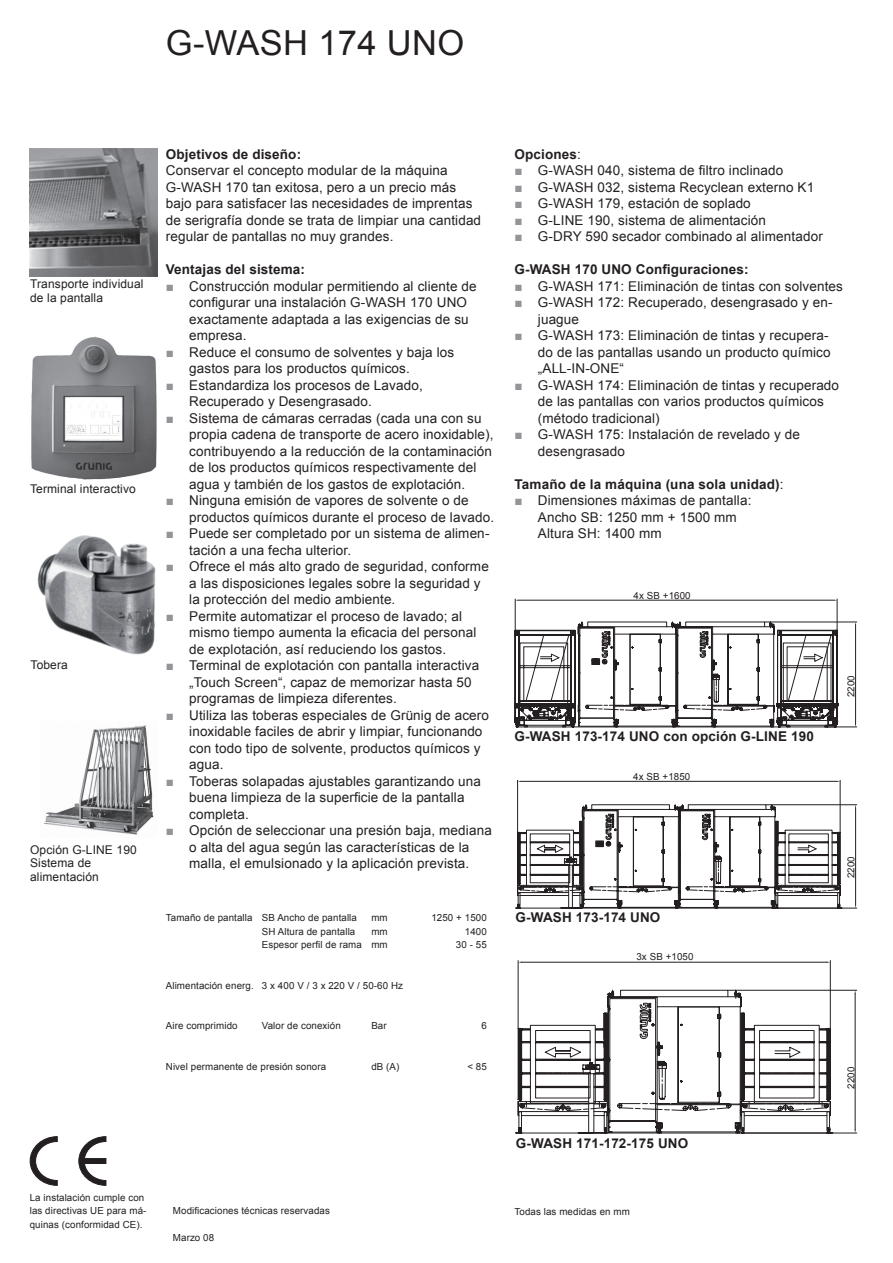
<style>
.page{position:relative;width:893px;height:1263px;background:#fff}
.page>*{position:absolute;margin:0;border:0;box-sizing:border-box;transform-origin:0 0}
.t1{font:34.5px "Arial";letter-spacing:.01em;color:#231f20}
.t2{font:13.5px/16.5px "Arial";letter-spacing:.01em;color:#231f20}
.t3{font:700 13.5px "Arial";letter-spacing:.01em;color:#231f20}
.t4{font:12px/13.5px "Arial";letter-spacing:.01em;color:#231f20}
.t5{font:9.75px/13.5px "Arial";letter-spacing:.01em;color:#231f20}
.s1{color:#939598}
.s2{font-weight:400}
</style>
<div class="page">
<svg style="left:29px;top:1136px;width:78px;height:50px"></svg>
<img style="left:31px;top:336px;width:126px;height:144px">
<img style="left:37px;top:536px;width:119px;height:119px">
<img style="left:30px;top:149px;width:127px;height:127px">
<img style="left:43px;top:725px;width:111px;height:110px">
<hr style="left:517px;top:780px;width:1px;height:52px;background:#231f20">
<hr style="left:840px;top:780px;width:1px;height:52px;background:#231f20">
<hr style="left:520px;top:781px;width:317px;height:1px;background:#231f20">
<hr style="left:766px;top:804px;width:91px;height:1px;background:#231f20">
<hr style="left:776px;top:908px;width:81px;height:1px;background:#231f20">
<hr style="left:855px;top:808px;width:1px;height:97px;background:#231f20">
<svg style="left:516px;top:804px;width:326px;height:104px"></svg>
<hr style="left:728px;top:990px;width:129px;height:1px;background:#231f20">
<hr style="left:741px;top:1133px;width:116px;height:1px;background:#231f20">
<hr style="left:855px;top:994px;width:1px;height:135px;background:#231f20">
<svg style="left:515px;top:960px;width:318px;height:173px"></svg>
<svg style="left:516px;top:990px;width:317px;height:143px"></svg>
<hr style="left:765px;top:622px;width:92px;height:1px;background:#231f20">
<hr style="left:827px;top:727px;width:30px;height:1px;background:#231f20">
<hr style="left:855px;top:625px;width:1px;height:99px;background:#231f20">
<svg style="left:514px;top:599px;width:324px;height:128px"></svg>
<h1 class="t1" style="left:166px;top:20px;width:300px">G-WASH 174 UNO</h1>
<p class="t4" style="left:30px;top:277px;width:115px">Transporte individual de la pantalla</p>
<p class="t4" style="left:30px;top:482px;width:107px">Terminal interactivo</p>
<p class="t4" style="left:31px;top:658px;width:39px">Tobera</p>
<p class="t4" style="left:30px;top:843px;width:108px">Opción G-LINE 190<br>Sistema de alimentación</p>
<p class="t3" style="left:166px;top:145px;width:137px">Objetivos de diseño:</p>
<p class="t2" style="left:166px;top:162px;width:317px">Conservar el concepto modular de la máquina G-WASH 170 tan exitosa, pero a un precio más bajo para satisfacer las necesidades de imprentas de serigrafía donde se trata de limpiar una cantidad regular de pantallas no muy grandes.</p>
<p class="t3" style="left:166px;top:260px;width:141px">Ventajas del sistema:</p>
<p class="t2" style="left:189px;top:278px;width:289px;text-indent:-23px"><span class="s1">■</span> Construcción modular permitiendo al cliente de configurar una instalación G-WASH 170 UNO exactamente adaptada a las exigencias de su empresa.</p>
<p class="t2" style="left:189px;top:344px;width:267px;text-indent:-23px"><span class="s1">■</span> Reduce el consumo de solventes y baja los gastos para los productos químicos.</p>
<p class="t2" style="left:189px;top:377px;width:235px;text-indent:-23px"><span class="s1">■</span> Estandardiza los procesos de Lavado,<br>Recuperado y Desengrasado.</p>
<p class="t2" style="left:189px;top:410px;width:306px;text-indent:-23px"><span class="s1">■</span> Sistema de cámaras cerradas (cada una con su propia cadena de transporte de acero inoxidable), contribuyendo a la reducción de la contaminación de los productos químicos respectivamente del agua y también de los gastos de explotación.</p>
<p class="t2" style="left:189px;top:492px;width:306px;text-indent:-23px"><span class="s1">■</span> Ninguna emisión de vapores de solvente o de productos químicos durante el proceso de lavado.</p>
<p class="t2" style="left:189px;top:525px;width:302px;text-indent:-23px"><span class="s1">■</span> Puede ser completado por un sistema de alimen&shy;tación a una fecha ulterior.</p>
<p class="t2" style="left:189px;top:558px;width:301px;text-indent:-23px"><span class="s1">■</span> Ofrece el más alto grado de seguridad, conforme a las disposiciones legales sobre la seguridad y la protección del medio ambiente.</p>
<p class="t2" style="left:189px;top:608px;width:289px;text-indent:-23px"><span class="s1">■</span> Permite automatizar el proceso de lavado; al mismo tiempo aumenta la eficacia del personal de explotación, así reduciendo los gastos.</p>
<p class="t2" style="left:189px;top:657px;width:291px;text-indent:-23px"><span class="s1">■</span> Terminal de explotación con pantalla interactiva „Touch Screen“, capaz de memorizar hasta 50 programas de limpieza diferentes.</p>
<p class="t2" style="left:189px;top:707px;width:301px;text-indent:-23px"><span class="s1">■</span> Utiliza las toberas especiales de Grünig de acero inoxidable faciles de abrir y limpiar, funcionando con todo tipo de solvente, productos químicos y agua.</p>
<p class="t2" style="left:189px;top:773px;width:293px;text-indent:-23px"><span class="s1">■</span> Toberas solapadas ajustables garantizando una buena limpieza de la superficie de la pantalla completa.</p>
<p class="t2" style="left:166px;top:822px;width:327px;text-align:center"><span class="s1">■</span> Opción de seleccionar una presión baja, mediana o alta del agua según las características de la<br>malla, el emulsionado y la aplicación prevista.</p>
<p class="t5" style="left:166px;top:911px;width:193px">Tamaño de pantalla SB Ancho de pantalla</p>
<p class="t5" style="left:371px;top:911px;width:18px">mm</p>
<p class="t5" style="left:431px;top:911px;width:57px">1250 + 1500</p>
<p class="t5" style="left:262px;top:925px;width:95px">SH Altura de pantalla</p>
<p class="t5" style="left:371px;top:925px;width:18px">mm</p>
<p class="t5" style="left:465px;top:925px;width:23px">1400</p>
<p class="t5" style="left:262px;top:938px;width:127px">Espesor perfil de rama mm</p>
<p class="t5" style="left:456px;top:938px;width:32px">30 - 55</p>
<p class="t5" style="left:166px;top:979px;width:239px">Alimentación energ. 3 x 400 V / 3 x 220 V / 50-60 Hz</p>
<p class="t5" style="left:166px;top:1019px;width:73px">Aire comprimido</p>
<p class="t5" style="left:262px;top:1019px;width:80px">Valor de conexión</p>
<p class="t5" style="left:371px;top:1019px;width:17px">Bar</p>
<p class="t5" style="left:481px;top:1019px;width:7px">6</p>
<p class="t5" style="left:166px;top:1060px;width:162px">Nivel permanente de presión sonora</p>
<p class="t5" style="left:371px;top:1060px;width:30px">dB (A)</p>
<p class="t5" style="left:467px;top:1060px;width:21px">&lt; 85</p>
<p class="t5" style="left:30px;top:1190px;width:118px">La instalación cumple con las directivas UE para má&shy;quinas (conformidad CE).</p>
<p class="t5" style="left:173px;top:1204px;width:159px">Modificaciones técnicas reservadas</p>
<p class="t5" style="left:173px;top:1231px;width:43px">Marzo 08</p>
<p class="t3" style="left:514px;top:145px;width:68px">Opciones<span class="s2">:</span></p>
<p class="t2" style="left:514px;top:162px;width:270px"><span class="s1">■</span> G-WASH 040, sistema de filtro inclinado</p>
<p class="t2" style="left:514px;top:179px;width:301px"><span class="s1">■</span> G-WASH 032, sistema Recyclean externo K1</p>
<p class="t2" style="left:514px;top:195px;width:238px"><span class="s1">■</span> G-WASH 179, estación de soplado</p>
<p class="t2" style="left:514px;top:212px;width:253px"><span class="s1">■</span> G-LINE 190, sistema de alimentación</p>
<p class="t2" style="left:514px;top:228px;width:310px"><span class="s1">■</span> G-DRY 590 secador combinado al alimentador</p>
<p class="t3" style="left:514px;top:260px;width:236px">G-WASH 170 UNO Configuraciones:</p>
<p class="t2" style="left:514px;top:278px;width:330px"><span class="s1">■</span> G-WASH 171: Eliminación de tintas con solventes</p>
<p class="t2" style="left:538px;top:294px;width:296px;text-indent:-23px"><span class="s1">■</span> G-WASH 172: Recuperado, desengrasado y en&shy;juague</p>
<p class="t2" style="left:538px;top:327px;width:294px;text-indent:-23px"><span class="s1">■</span> G-WASH 173: Eliminación de tintas y recupera&shy;do de las pantallas usando un producto químico „ALL-IN-ONE“</p>
<p class="t2" style="left:538px;top:377px;width:303px;text-indent:-23px"><span class="s1">■</span> G-WASH 174: Eliminación de tintas y recuperado de las pantallas con varios productos químicos (método tradicional)</p>
<p class="t2" style="left:538px;top:426px;width:264px;text-indent:-23px"><span class="s1">■</span> G-WASH 175: Instalación de revelado y de desengrasado</p>
<p class="t3" style="left:514px;top:475px;width:270px">Tamaño de la máquina (una sola unidad)<span class="s2">:</span></p>
<p class="t2" style="left:538px;top:492px;width:215px;text-indent:-23px"><span class="s1">■</span> Dimensiones máximas de pantalla:<br>Ancho SB: 1250 mm + 1500 mm<br>Altura SH: 1400 mm</p>
<p class="t5" style="left:634px;top:589px;width:59px">4x SB +1600</p>
<p class="t3" style="left:514px;top:727px;width:301px">G-WASH 173-174 UNO con opción G-LINE 190</p>
<p class="t5" style="left:633px;top:769px;width:59px">4x SB +1850</p>
<p class="t3" style="left:516px;top:908px;width:146px">G-WASH 173-174 UNO</p>
<p class="t5" style="left:636px;top:950px;width:59px">3x SB +1050</p>
<p class="t5" style="left:844px;top:697px;width:23px;rotate:-90deg">2200</p>
<p class="t5" style="left:844px;top:878px;width:23px;rotate:-90deg">2200</p>
<p class="t3" style="left:516px;top:1135px;width:174px">G-WASH 171-172-175 UNO</p>
<p class="t5" style="left:514px;top:1205px;width:117px">Todas las medidas en mm</p>
<p class="t5" style="left:844px;top:1089px;width:23px;rotate:-90deg">2200</p>
</div>
